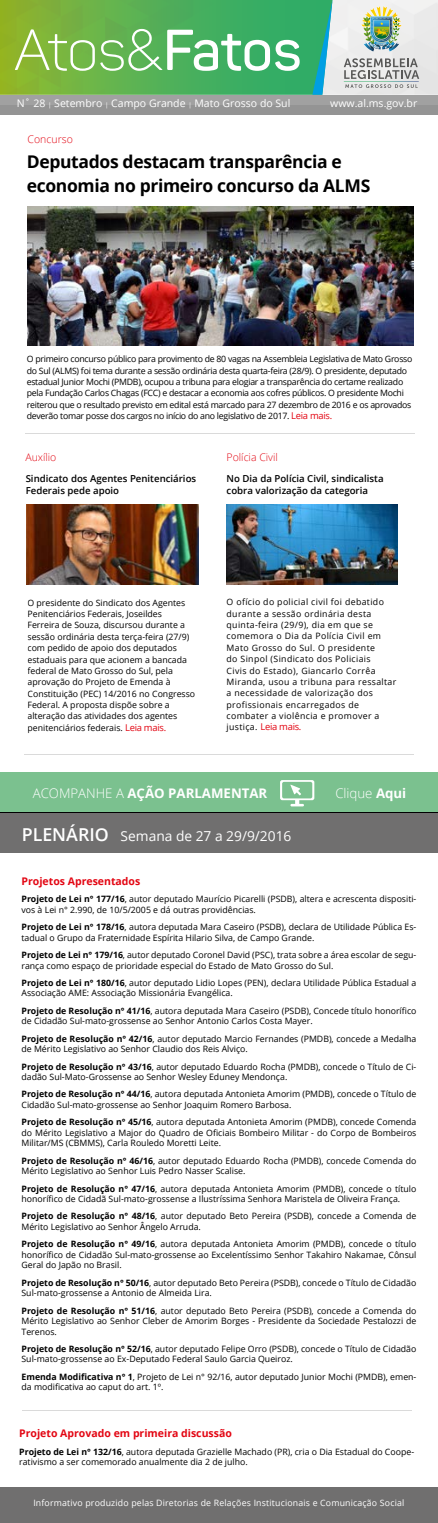
<style>
.page{position:relative;width:438px;height:1523px;background:#fff}
.page>*{position:absolute;margin:0;border:0;box-sizing:border-box;transform-origin:0 0}
.t1{font:300 56.79px "Panton";color:#fff}
.t2{font:700 17.5px/23.6px "Open Sans";letter-spacing:-.02em;color:#000}
.t3{font:13.74px "Open Sans";color:#fff}
.t4{font:700 13.21px "Open Sans";color:#fff}
.t5{font:300 13.21px "Open Sans";color:#fff}
.t6{font:10.5px "Open Sans";color:#fff}
.t7{font:700 10.5px "Open Sans";color:#e30613}
.t8{font:300 10.5px "Open Sans";color:#e30613}
.t9{font:600 9.62px/11.8px "Open Sans";color:#000}
.t10{font:9.36px "Open Sans";letter-spacing:-.03em;color:#e30613}
.t11{font:8.75px/10.5px "Open Sans";color:#000}
.t12{font:8.75px/11.4px "Open Sans";letter-spacing:-.03em;color:#000}
.t13{font:8.75px/11.4px "Open Sans";letter-spacing:.04em;color:#000}
.t14{font:8.75px "Open Sans";letter-spacing:.02em;color:#fff}
.s1{font-weight:600}
.s2{font-size:6.12px}
.s3{font-size:9.36px;color:#e30613}
.s4{font-size:8.75px;color:#000}
.s5{font-weight:300}
.s6{font-weight:700}
.s7{font-weight:600;font-size:17.76px}
</style>
<div class="page">
<img style="left:0;top:0;width:312px;height:95px">
<img style="left:312px;top:0;width:126px;height:95px">
<div style="left:0;top:95px;width:438px;height:19px;background:#949494"></div>
<div style="left:0;top:95px;width:438px;height:9px;background:#a1a1a1"></div>
<div style="left:0;top:813px;width:438px;height:39px;background:#706f6f"></div>
<hr style="left:0;top:811px;width:438px;height:2px;background:#000">
<div style="left:0;top:1488px;width:438px;height:34px;background:#706f6f"></div>
<div style="left:0;top:772px;width:438px;height:39px;background:#7bc18f"></div>
<svg style="left:280px;top:780px;width:34px;height:26px"></svg>
<hr style="left:22px;top:1410px;width:389px;height:1px;background:#dadada">
<img style="left:28px;top:207px;width:385px;height:138px">
<hr style="left:25px;top:433px;width:390px;height:1px;background:#dadada">
<hr style="left:24px;top:753px;width:390px;height:1px;background:#dadada">
<img style="left:26px;top:504px;width:172px;height:80px">
<img style="left:226px;top:504px;width:171px;height:80px">
<h1 class="t1" style="left:14px;top:16px;width:288px">Atos&amp;<span class="s1">Fatos</span></h1>
<p class="t6" style="left:17px;top:96px;width:275px">N˚ 28 <span class="s2">|</span> Setembro <span class="s2">|</span> Campo Grande <span class="s2">|</span> Mato Grosso do Sul</p>
<p class="t6" style="left:330px;top:96px;width:89px">www.al.ms.gov.br</p>
<p class="t8" style="left:28px;top:132px;width:47px">Concurso</p>
<h2 class="t2" style="left:27px;top:150px;width:345px">Deputados destacam transparência e economia no primeiro concurso da ALMS</h2>
<p class="t12" style="left:27px;top:353px;width:387px">O primeiro concurso público para provimento de 80 vagas na Assembleia Legislativa de Mato Grosso do Sul (ALMS) foi tema durante a sessão ordinária desta quarta-feira (28/9). O presidente, deputado estadual Junior Mochi (PMDB), ocupou a tribuna para elogiar a transparência do certame realizado pela Fundação Carlos Chagas (FCC) e destacar a economia aos cofres públicos. O presidente Mochi reiterou que o resultado previsto em edital está marcado para 27 dezembro de 2016 e os aprovados deverão tomar posse dos cargos no início do ano legislativo de 2017. <span class="s3">Leia mais.</span></p>
<p class="t8" style="left:25px;top:450px;width:32px">Auxílio</p>
<p class="t8" style="left:226px;top:450px;width:53px">Polícia Civil</p>
<p class="t9" style="left:26px;top:472px;width:172px">Sindicato dos Agentes Penitenciários<br>Federais pede apoio</p>
<p class="t9" style="left:226px;top:472px;width:158px">No Dia da Polícia Civil, sindicalista cobra valorização da categoria</p>
<p class="t11" style="left:27px;top:596px;width:169px;line-height:11.4px">O presidente do Sindicato dos Agentes Penitenciários Federais, Joseildes Ferreira de Souza, discursou durante a sessão ordinária desta terça-feira (27/9) com pedido de apoio dos deputados estaduais para que acionem a bancada federal de Mato Grosso do Sul, pela aprovação do Projeto de Emenda à Constituição (PEC) 14/2016 no Congresso Federal. A proposta dispõe sobre a alteração das atividades dos agentes penitenciários federais. <span class="s3">Leia mais.</span></p>
<p class="t13" style="left:226px;top:596px;width:171px">O ofício do policial civil foi debatido durante a sessão ordinária desta quinta-feira (29/9), dia em que se comemora o Dia da Polícia Civil em Mato Grosso do Sul. O presidente<br>do Sinpol (Sindicato dos Policiais<br>Civis do Estado), Giancarlo Corrêa Miranda, usou a tribuna para ressaltar a necessidade de valorização dos profissionais encarregados de combater a violência e promover a</p>
<p class="t10" style="left:226px;top:720px;width:76px"><span class="s4">justiça.</span> Leia mais.</p>
<h3 class="t4" style="left:33px;top:784px;width:236px"><span class="s5">ACOMPANHE A</span> AÇÃO PARLAMENTAR</h3>
<h3 class="t5" style="left:335px;top:784px;width:72px">Clique <span class="s6">Aqui</span></h3>
<h3 class="t3" style="left:22px;top:826px;width:271px"><span class="s7">PLENÁRIO</span> Semana de 27 a 29/9/2016</h3>
<p class="t7" style="left:21px;top:873px;width:120px">Projetos Apresentados</p>
<p class="t11" style="left:21px;top:893px;width:396px"><span class="s6">Projeto de Lei n° 177/16</span>, autor deputado Maurício Picarelli (PSDB), altera e acrescenta dispositi&shy;vos à Lei n° 2.990, de 10/5/2005 e dá outras providências.</p>
<p class="t11" style="left:21px;top:921px;width:396px"><span class="s6">Projeto de Lei n° 178/16</span>, autora deputada Mara Caseiro (PSDB), declara de Utilidade Pública Es&shy;tadual o Grupo da Fraternidade Espírita Hilario Silva, de Campo Grande.</p>
<p class="t11" style="left:21px;top:949px;width:396px"><span class="s6">Projeto de Lei n° 179/16</span>, autor deputado Coronel David (PSC), trata sobre a área escolar de segu&shy;rança como espaço de prioridade especial do Estado de Mato Grosso do Sul.</p>
<p class="t11" style="left:21px;top:977px;width:396px"><span class="s6">Projeto de Lei n° 180/16</span>, autor deputado Lidio Lopes (PEN), declara Utilidade Pública Estadual a<br>Associação AME: Associação Missionária Evangélica.</p>
<p class="t11" style="left:21px;top:1005px;width:396px"><span class="s6">Projeto de Resolução n° 41/16</span>, autora deputada Mara Caseiro (PSDB), Concede título honorífico de Cidadão Sul-mato-grossense ao Senhor Antonio Carlos Costa Mayer.</p>
<p class="t11" style="left:21px;top:1033px;width:396px"><span class="s6">Projeto de Resolução n° 42/16</span>, autor deputado Marcio Fernandes (PMDB), concede a Medalha de Mérito Legislativo ao Senhor Claudio dos Reis Alviço.</p>
<p class="t11" style="left:21px;top:1061px;width:396px"><span class="s6">Projeto de Resolução n° 43/16</span>, autor deputado Eduardo Rocha (PMDB), concede o Título de Ci&shy;dadão Sul-Mato-Grossense ao Senhor Wesley Eduney Mendonça.</p>
<p class="t11" style="left:21px;top:1088px;width:396px"><span class="s6">Projeto de Resolução n° 44/16</span>, autora deputada Antonieta Amorim (PMDB), concede o Título de<br>Cidadão Sul-mato-grossense ao Senhor Joaquim Romero Barbosa.</p>
<p class="t11" style="left:21px;top:1116px;width:396px;text-align:justify"><span class="s6">Projeto de Resolução n° 45/16</span>, autora deputada Antonieta Amorim (PMDB), concede Comenda do Mérito Legislativo a Major do Quadro de Oficiais Bombeiro Militar - do Corpo de Bombeiros Militar/MS (CBMMS), Carla Rouledo Moretti Leite.</p>
<p class="t11" style="left:21px;top:1155px;width:396px"><span class="s6">Projeto de Resolução n° 46/16</span>, autor deputado Eduardo Rocha (PMDB), concede Comenda do<br>Mérito Legislativo ao Senhor Luis Pedro Nasser Scalise.</p>
<p class="t11" style="left:21px;top:1183px;width:396px"><span class="s6">Projeto de Resolução n° 47/16</span>, autora deputada Antonieta Amorim (PMDB), concede o título honorífico de Cidadã Sul-mato-grossense a Ilustríssima Senhora Maristela de Oliveira França.</p>
<p class="t11" style="left:21px;top:1210px;width:396px"><span class="s6">Projeto de Resolução n° 48/16</span>, autor deputado Beto Pereira (PSDB), concede a Comenda de<br>Mérito Legislativo ao Senhor Ângelo Arruda.</p>
<p class="t11" style="left:21px;top:1238px;width:396px;text-align:justify"><span class="s6">Projeto de Resolução n° 49/16</span>, autora deputada Antonieta Amorim (PMDB), concede o título honorífico de Cidadão Sul-mato-grossense ao Excelentíssimo Senhor Takahiro Nakamae, Cônsul Geral do Japão no Brasil.</p>
<p class="t11" style="left:21px;top:1277px;width:396px"><span class="s6">Projeto de Resolução n° 50/16</span>, autor deputado Beto Pereira (PSDB), concede o Título de Cidadão<br>Sul-mato-grossense a Antonio de Almeida Lira.</p>
<p class="t11" style="left:21px;top:1304px;width:396px;text-align:justify"><span class="s6">Projeto de Resolução n° 51/16</span>, autor deputado Beto Pereira (PSDB), concede a Comenda do Mérito Legislativo ao Senhor Cleber de Amorim Borges - Presidente da Sociedade Pestalozzi de Terenos.</p>
<p class="t11" style="left:21px;top:1343px;width:396px"><span class="s6">Projeto de Resolução n° 52/16</span>, autor deputado Felipe Orro (PSDB), concede o Título de Cidadão<br>Sul-mato-grossense ao Ex-Deputado Federal Saulo Garcia Queiroz.</p>
<p class="t11" style="left:21px;top:1371px;width:396px"><span class="s6">Emenda Modificativa n° 1</span>, Projeto de Lei n° 92/16, autor deputado Junior Mochi (PMDB), emen&shy;da modificativa ao caput do art. 1º.</p>
<p class="t7" style="left:19px;top:1426px;width:214px">Projeto Aprovado em primeira discussão</p>
<p class="t11" style="left:19px;top:1446px;width:396px"><span class="s6">Projeto de Lei n° 132/16</span>, autora deputada Grazielle Machado (PR), cria o Dia Estadual do Coope&shy;rativismo a ser comemorado anualmente dia 2 de julho.</p>
<p class="t14" style="left:33px;top:1496px;width:372px">Informativo produzido pelas Diretorias de Relações Institucionais e Comunicação Social</p>
</div>
